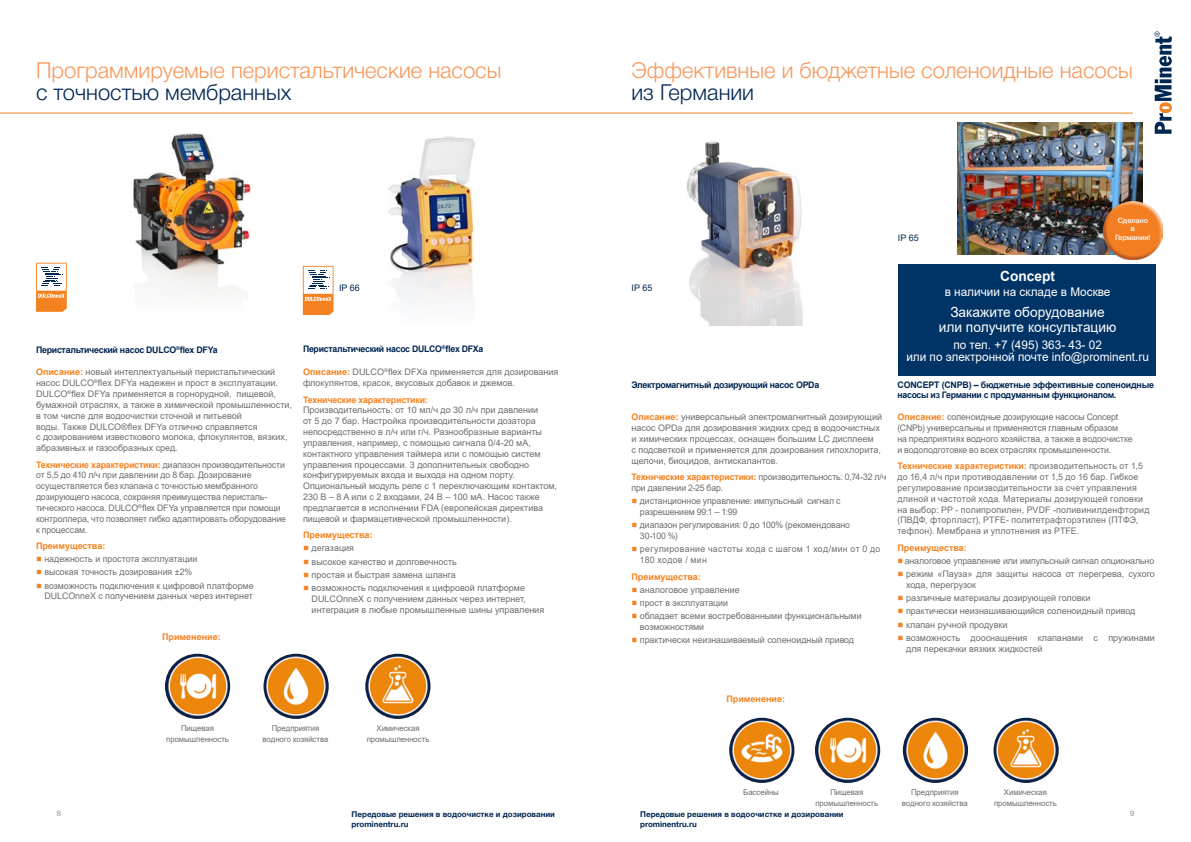
<style>
.page{position:relative;width:1191px;height:842px;background:#fff}
.page>*{position:absolute;margin:0;border:0;box-sizing:border-box;transform-origin:0 0}
.t1{font:300 22px "Helvetica Neue Cyr";color:#f7985c}
.t2{font:300 22px "Helvetica Neue Cyr";color:#002652}
.t3{font:14px/15px "Arial";color:#fff;text-align:center}
.t4{font:700 14px "Arial";color:#fff}
.t5{font:12px/12px "Arial";color:#fff;text-align:center}
.t6{font:9px/10.8px "Arial";color:#6c6d70}
.t7{font:9px/10.8px "Arial";letter-spacing:.02em;color:#6c6d70}
.t8{font:700 9px/10px "Arial";letter-spacing:-.03em;color:#002552}
.t9{font:700 9px "Arial";color:#f5821f}
.t10{font:9px/10.8px "Arial";letter-spacing:.04em;color:#6c6d70}
.t11{font:700 9px "Arial";letter-spacing:-.02em;color:#f5821f}
.t12{font:9px "Arial";color:#002652}
.t13{font:8px/10.8px "Arial";letter-spacing:-.005em;color:#6c6d70;text-align:center}
.t14{font:700 8px/9.6px "Helvetica Neue Cyr";color:#002652}
.t15{font:300 7.5px "Helvetica Neue Cyr";color:#6d6e71}
.t16{font:500 7.3px/8.7px "Helvetica Neue Cyr";color:#fff;text-align:center}
.s1{font-weight:700;color:#f5821f}
.s2{color:#f58220}
</style>
<div class="page">
<hr style="left:0;top:113px;width:1132px;height:1px;background:#f58220">
<svg style="left:1154px;top:31px;width:17px;height:103px"></svg>
<svg style="left:36px;top:263px;width:31px;height:49px"></svg>
<img style="left:388px;top:136px;width:87px;height:165px">
<svg style="left:303px;top:266px;width:30px;height:49px"></svg>
<img style="left:686px;top:141px;width:117px;height:185px">
<img style="left:133px;top:133px;width:118px;height:166px">
<img style="left:958px;top:122px;width:184px;height:133px">
<img style="left:1103px;top:202px;width:59px;height:58px">
<img style="left:367px;top:655px;width:62px;height:63px">
<img style="left:166px;top:655px;width:63px;height:63px">
<div style="left:360px;top:648px;width:76px;height:77px;border:6px solid #fff;border-radius:50%"></div>
<div style="left:159px;top:648px;width:77px;height:77px;border:6px solid #fff;border-radius:50%"></div>
<img style="left:265px;top:655px;width:62px;height:63px">
<div style="left:258px;top:648px;width:76px;height:77px;border:6px solid #fff;border-radius:50%"></div>
<img style="left:904px;top:719px;width:62px;height:63px">
<div style="left:897px;top:712px;width:76px;height:77px;border:6px solid #fff;border-radius:50%"></div>
<img style="left:994px;top:719px;width:63px;height:63px">
<div style="left:987px;top:712px;width:77px;height:77px;border:6px solid #fff;border-radius:50%"></div>
<img style="left:816px;top:719px;width:63px;height:63px">
<div style="left:809px;top:712px;width:77px;height:77px;border:6px solid #fff;border-radius:50%"></div>
<img style="left:730px;top:719px;width:63px;height:63px">
<div style="left:723px;top:712px;width:77px;height:77px;border:6px solid #fff;border-radius:50%"></div>
<div style="left:898px;top:264px;width:257px;height:111px;background:#036"></div>
<h1 class="t1" style="left:36px;top:58px;width:467px">Программируемые перистальтические насосы</h1>
<h1 class="t2" style="left:36px;top:80px;width:257px">с точностью мембранных</h1>
<h1 class="t1" style="left:631px;top:58px;width:503px">Эффективные и бюджетные соленоидные насосы</h1>
<h1 class="t2" style="left:631px;top:80px;width:124px">из Германии</h1>
<p class="t12" style="left:898px;top:231px;width:22px">IP 65</p>
<p class="t16" style="left:1115px;top:216px;width:37px">Сделано в<br>Германии!</p>
<p class="t8" style="left:36px;top:344px;width:183px">Перистальтический насос DULCO<sup>®</sup>flex DFYa</p>
<p class="t6" style="left:36px;top:367px;width:258px"><span class="s1">Описание:</span> новый интеллектуальный перистальтический насос DULCO<sup>®</sup>flex DFYa надежен и прост в эксплуатации.<br>DULCO<sup>®</sup>flex DFYa применяется в горнорудной, пищевой, бумажной отраслях, а также в химической промышленности, в том числе для водоочистки сточной и питьевой<br>воды. Также DULCO®flex DFYa отлично справляется<br>с дозированием известкового молока, флокулянтов, вязких, абразивных и газообразных сред.</p>
<p class="t6" style="left:36px;top:459px;width:252px"><span class="s1">Технические характеристики:</span> диапазон производительности от 5,5 до 410 л/ч при давлении до 8 бар. Дозирование осуществляется без клапана с точностью мембранного дозирующего насоса, сохраняя преимущества перисталь&shy;тического насоса. DULCO<sup>®</sup>flex DFYa управляется при помощи контроллера, что позволяет гибко адаптировать оборудование к процессам.</p>
<p class="t9" style="left:36px;top:539px;width:71px">Преимущества:</p>
<p class="t6" style="left:36px;top:554px;width:163px"><span class="s2">○</span> надежность и простота эксплуатации</p>
<p class="t6" style="left:36px;top:567px;width:158px"><span class="s2">○</span> высокая точность дозирования ±2%</p>
<p class="t6" style="left:36px;top:580px;width:219px;text-align:right"><span class="s2">○</span> возможность подключения к цифровой платформе<br>DULCOnneX с получением данных через интернет</p>
<p class="t9" style="left:162px;top:630px;width:60px">Применение:</p>
<p class="t12" style="left:339px;top:281px;width:22px">IP 66</p>
<p class="t12" style="left:631px;top:281px;width:22px">IP 65</p>
<p class="t8" style="left:303px;top:344px;width:182px">Перистальтический насос DULCO<sup>®</sup>flex DFXa</p>
<p class="t6" style="left:303px;top:367px;width:257px"><span class="s1">Описание:</span> DULCO<sup>®</sup>flex DFXa применяется для дозирования флокулянтов, красок, вкусовых добавок и джемов.</p>
<p class="t11" style="left:303px;top:393px;width:126px">Технические характеристики:</p>
<p class="t6" style="left:303px;top:405px;width:256px">Производительность: от 10 мл/ч до 30 л/ч при давлении<br>от 5 до 7 бар. Настройка производительности дозатора непосредственно в л/ч или г/ч. Разнообразные варианты управления, например, с помощью сигнала 0/4-20 мА, контактного управления таймера или с помощью систем управления процессами. 3 дополнительных свободно конфигурируемых входа и выхода на одном порту.<br>Опциональный модуль реле с 1 переключающим контактом, 230 В – 8 A или с 2 входами, 24 В – 100 мА. Насос также предлагается в исполнении FDA (европейская директива пищевой и фармацетивческой промышленности).</p>
<p class="t9" style="left:303px;top:529px;width:71px">Преимущества:</p>
<p class="t6" style="left:303px;top:543px;width:53px"><span class="s2">○</span> дегазация</p>
<p class="t6" style="left:303px;top:556px;width:155px"><span class="s2">○</span> высокое качество и долговечность</p>
<p class="t6" style="left:303px;top:569px;width:154px"><span class="s2">○</span> простая и быстрая замена шланга</p>
<p class="t6" style="left:312px;top:582px;width:234px;text-indent:-9px"><span class="s2">○</span> возможность подключения к цифровой платформе<br>DULCOnneX с получением данных через интернет, интеграция в любые промышленные шины управления</p>
<p class="t8" style="left:631px;top:379px;width:189px">Электромагнитный дозирующий насос OPDa</p>
<p class="t6" style="left:631px;top:412px;width:252px"><span class="s1">Описание:</span> универсальный электромагнитный дозирующий насос OPDa для дозирования жидких сред в водоочистных и химических процессах, оснащен большим LC дисплеем<br>с подсветкой и применяется для дозирования гипохлорита, щелочи, биоцидов, антискалантов.</p>
<p class="t6" style="left:631px;top:472px;width:256px"><span class="s1">Технические характеристики:</span> производительность: 0,74-32 л/ч при давлении 2-25 бар.</p>
<p class="t6" style="left:640px;top:496px;width:202px;text-indent:-8px"><span class="s2">○</span> дистанционное управление: импульсный сигнал с разрешением 99:1 – 1:99</p>
<p class="t6" style="left:640px;top:520px;width:212px;text-indent:-8px"><span class="s2">○</span> диапазон регулирования: 0 до 100% (рекомендовано<br>30-100 %)</p>
<p class="t10" style="left:640px;top:544px;width:242px;text-indent:-8px"><span class="s2">○</span> регулирование частоты хода с шагом 1 ход/мин от 0 до<br>180 ходов / мин</p>
<p class="t9" style="left:631px;top:570px;width:71px">Преимущества:</p>
<p class="t6" style="left:631px;top:584px;width:110px"><span class="s2">○</span> аналоговое управление</p>
<p class="t6" style="left:631px;top:597px;width:98px"><span class="s2">○</span> прост в эксплуатации</p>
<p class="t6" style="left:640px;top:610px;width:223px;text-indent:-8px"><span class="s2">○</span> обладает всеми востребованными функциональными возможностями</p>
<p class="t6" style="left:631px;top:634px;width:224px"><span class="s2">○</span> практически неизнашиваемый соленоидный привод</p>
<h2 class="t4" style="left:1000px;top:266px;width:56px">Concept</h2>
<h3 class="t5" style="left:944px;top:286px;width:167px">в наличии на складе в Москве</h3>
<h2 class="t3" style="left:938px;top:304px;width:179px">Закажите оборудование или получите консультацию</h2>
<h3 class="t5" style="left:906px;top:339px;width:244px">по тел. +7 (495) 363- 43- 02<br>или по электронной почте info@prominent.ru</h3>
<p class="t8" style="left:897px;top:379px;width:258px">CONCEPT (CNPB) – бюджетные эффективные соленоидные насосы из Германии с продуманным функционалом.</p>
<p class="t6" style="left:897px;top:412px;width:237px"><span class="s1">Описание:</span> соленоидные дозирующие насосы Concept (CNPb) универсальны и применяются главным образом<br>на предприятиях водного хозяйства, а также в водоочистке и водоподготовке во всех отраслях промышленности.</p>
<p class="t7" style="left:897px;top:461px;width:253px"><span class="s1">Технические характеристики:</span> производительность от 1,5 до 16,4 л/ч при противодавлении от 1,5 до 16 бар. Гибкое регулирование производительности за счет управления длиной и частотой хода. Материалы дозирующей головки на выбор: PP - полипропилен, PVDF -поливинилденфторид (ПВДФ, фторпласт), PTFE- политетрафторэтилен (ПТФЭ, тефлон). Мембрана и уплотнения из PTFE.</p>
<p class="t9" style="left:897px;top:541px;width:71px">Преимущества:</p>
<p class="t6" style="left:897px;top:555px;width:258px"><span class="s2">○</span> аналоговое управление или импульсный сигнал опционально</p>
<p class="t6" style="left:906px;top:568px;width:250px;text-indent:-9px"><span class="s2">○</span> режим «Пауза» для защиты насоса от перегрева, сухого хода, перегрузок</p>
<p class="t6" style="left:897px;top:593px;width:195px"><span class="s2">○</span> различные материалы дозирующей головки</p>
<p class="t6" style="left:897px;top:606px;width:239px"><span class="s2">○</span> практически неизнашивающийся соленоидный привод</p>
<p class="t6" style="left:897px;top:619px;width:112px"><span class="s2">○</span> клапан ручной продувки</p>
<p class="t6" style="left:906px;top:632px;width:250px;text-indent:-9px"><span class="s2">○</span> возможность дооснащения клапанами с пружинами для перекачки вязких жидкостей</p>
<p class="t13" style="left:166px;top:723px;width:64px">Пищевая промышленность</p>
<p class="t13" style="left:262px;top:723px;width:67px">Предприятия водного хозяйства</p>
<p class="t13" style="left:367px;top:723px;width:64px">Химическая промышленность</p>
<p class="t9" style="left:726px;top:693px;width:60px">Применение:</p>
<p class="t13" style="left:743px;top:787px;width:37px">Бассейны</p>
<p class="t13" style="left:815px;top:787px;width:64px">Пищевая промышленность</p>
<p class="t13" style="left:902px;top:787px;width:67px">Предприятия водного хозяйства</p>
<p class="t13" style="left:994px;top:787px;width:64px">Химическая промышленность</p>
<p class="t15" style="left:57px;top:809px;width:6px">8</p>
<p class="t14" style="left:640px;top:809px;width:205px">Передовые решения в водоочистке и дозировании</p>
<p class="t15" style="left:1130px;top:809px;width:6px">9</p>
<p class="t14" style="left:640px;top:819px;width:58px">prominentru.ru</p>
<p class="t14" style="left:351px;top:809px;width:205px">Передовые решения в водоочистке и дозировании prominentru.ru</p>
</div>
